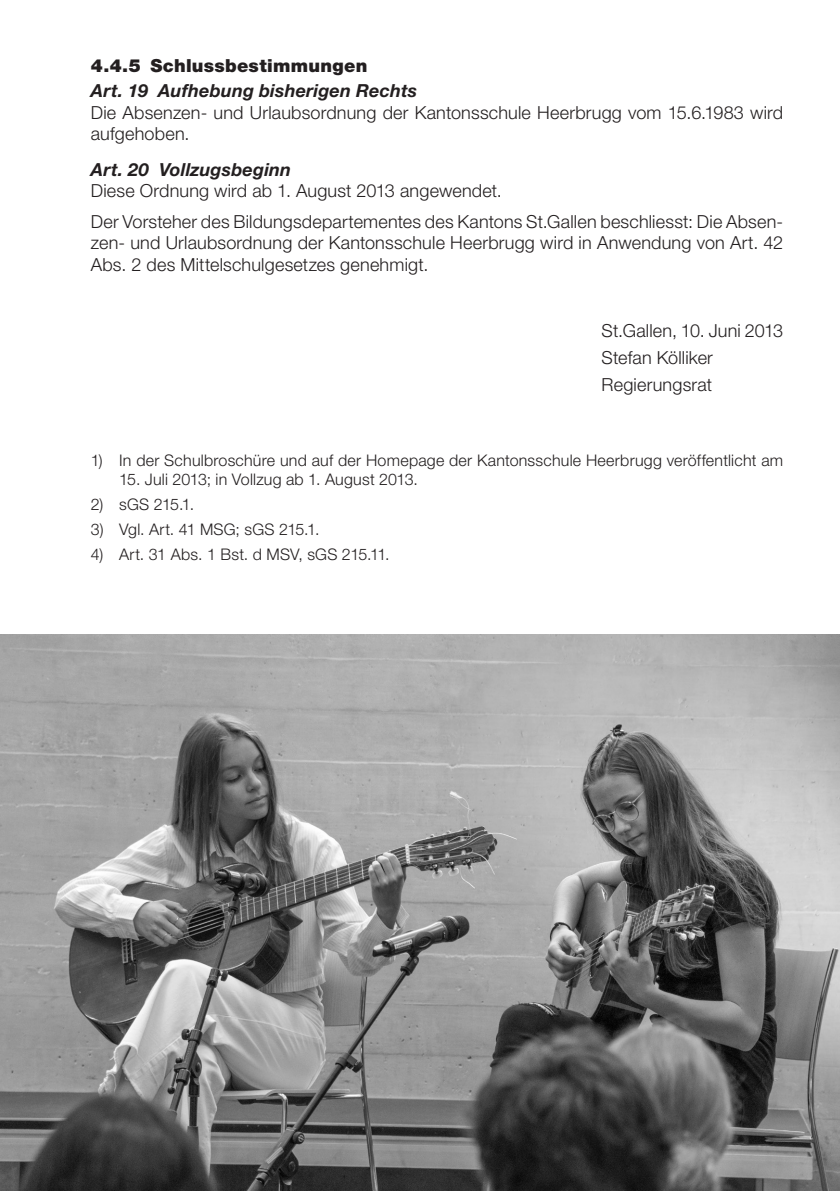
<style>
.page{position:relative;width:840px;height:1191px;background:#fff}
.page>*{position:absolute;margin:0;border:0;box-sizing:border-box;transform-origin:0 0}
.Text{font:300 18px/21.6px "Helvetica Neue LT Std";letter-spacing:.01em;color:#231f20;text-align:justify}
.Artikel_Absenz{font:300 18px/21.6px "Helvetica Neue LT Std";letter-spacing:.01em;color:#231f20}
.Titel_Kursiv{font:italic 700 18px "Helvetica Neue LT Std";letter-spacing:.01em;color:#231f20}
.Titel_2{font:900 18px "Helvetica Neue LT Std";letter-spacing:.015em;color:#231f20}
.Aufzählung_abc_Abstand_5{font:300 16px "Helvetica Neue LT Std";letter-spacing:.015em;color:#231f20}
</style>
<div class="page">
<img style="left:0;top:634px;width:839px;height:557px">
<p class="Titel_2" style="left:91px;top:54px;width:278px">4.4.5 Schlussbestimmungen</p>
<p class="Titel_Kursiv" style="left:91px;top:80px;width:328px">Art. 19 Aufhebung bisherigen Rechts</p>
<p class="Artikel_Absenz" style="left:91px;top:101px;width:693px">Die Absenzen- und Urlaubsordnung der Kantonsschule Heerbrugg vom 15.6.1983 wird aufgehoben.</p>
<p class="Titel_Kursiv" style="left:91px;top:158px;width:202px">Art. 20 Vollzugsbeginn</p>
<p class="Artikel_Absenz" style="left:91px;top:180px;width:412px">Diese Ordnung wird ab 1. August 2013 angewendet.</p>
<p class="Text" style="left:91px;top:210px;width:693px">Der Vorsteher des Bildungsdepartementes des Kantons St.Gallen beschliesst: Die Absen&shy;zen- und Urlaubsordnung der Kantonsschule Heerbrugg wird in Anwendung von Art. 42<br>Abs. 2 des Mittelschulgesetzes genehmigt.</p>
<p class="Text" style="left:601px;top:319px;width:183px">St.Gallen, 10. Juni 2013</p>
<p class="Text" style="left:601px;top:346px;width:113px">Stefan Kölliker</p>
<p class="Text" style="left:601px;top:373px;width:112px">Regierungsrat</p>
<p class="Aufzählung_abc_Abstand_5" style="left:91px;top:450px;width:693px">1) In der Schulbroschüre und auf der Homepage der Kantonsschule Heerbrugg veröffentlicht am</p>
<p class="Aufzählung_abc_Abstand_5" style="left:119px;top:470px;width:300px">15. Juli 2013; in Vollzug ab 1. August 2013.</p>
<p class="Aufzählung_abc_Abstand_5" style="left:91px;top:494px;width:105px">2) sGS 215.1.</p>
<p class="Aufzählung_abc_Abstand_5" style="left:91px;top:519px;width:230px">3) Vgl. Art. 41 MSG; sGS 215.1.</p>
<p class="Aufzählung_abc_Abstand_5" style="left:91px;top:544px;width:300px">4) Art. 31 Abs. 1 Bst. d MSV, sGS 215.11.</p>
</div>
